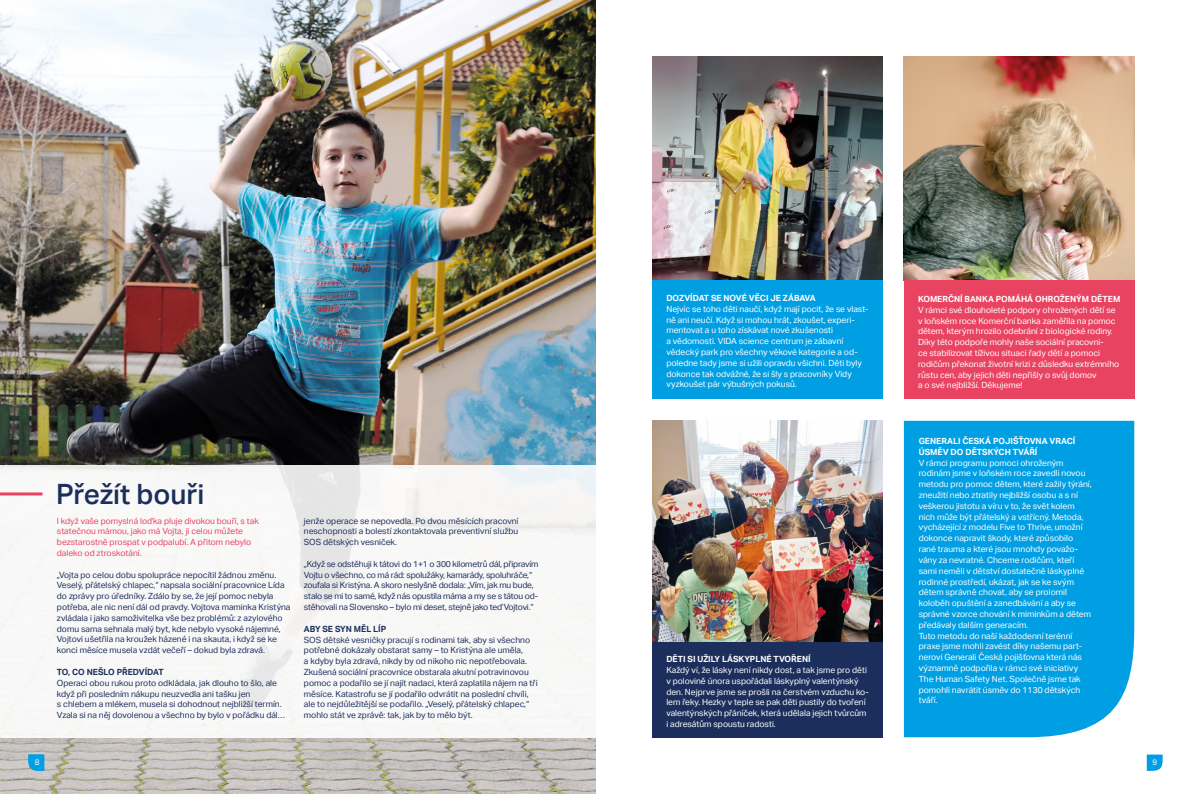
<style>
.page{position:relative;width:1191px;height:794px;background:#fff}
.page>*{position:absolute;margin:0;border:0;box-sizing:border-box;transform-origin:0 0}
.t1{font:500 28px "Aktiv Grotesk";color:#1c2f5c}
.t2{font:8.5px/10.8px "Aktiv Grotesk";color:#fff}
.t3{font:8.5px/10.8px "Aktiv Grotesk";color:#1c2f5c}
.t4{font:8.5px/10.8px "Aktiv Grotesk";letter-spacing:-.02em;color:#1c2f5c}
.t5{font:8.5px/10.8px "Aktiv Grotesk";color:#e94362}
.t6{font:700 8.5px/10.8px "Aktiv Grotesk";color:#fff}
.t7{font:700 8.5px "Aktiv Grotesk";color:#1c2f5c}
.t8{font:8px "Aktiv Grotesk";color:#fff}
</style>
<div class="page">
<img style="left:652px;top:57px;width:230px;height:224px">
<img style="left:652px;top:421px;width:230px;height:221px">
<img style="left:904px;top:57px;width:230px;height:224px">
<div style="left:904px;top:421px;width:230px;height:316px;background:#009fe3"></div>
<div style="left:652px;top:281px;width:230px;height:118px;background:#009fe3"></div>
<div style="left:652px;top:642px;width:230px;height:95px;background:#1c2f5c"></div>
<div style="left:904px;top:281px;width:230px;height:118px;background:#e94362"></div>
<svg style="left:1146px;top:754px;width:16px;height:17px"></svg>
<img style="left:0;top:0;width:595px;height:794px">
<svg style="left:0;top:465px;width:595px;height:272px"></svg>
<hr style="left:0;top:492px;width:43px;height:3px;background:#e94362">
<svg style="left:28px;top:754px;width:16px;height:17px"></svg>
<p class="t8" style="left:35px;top:757px;width:6px">8</p>
<h1 class="t1" style="left:56px;top:478px;width:150px">Přežít bouři</h1>
<p class="t5" style="left:57px;top:515px;width:203px">I když vaše pomyslná loďka pluje divokou bouří, s tak statečnou mámou, jako má Vojta, ji celou můžete bezstarostně prospat v podpalubí. A přitom nebylo daleko od ztroskotání.</p>
<p class="t3" style="left:57px;top:569px;width:235px">„Vojta po celou dobu spolupráce nepocítil žádnou změnu.<br>Veselý, přátelský chlapec,“ napsala sociální pracovnice Lída do zprávy pro úředníky. Zdálo by se, že její pomoc nebyla potřeba, ale nic není dál od pravdy. Vojtova maminka Kristýna zvládala i jako samoživitelka vše bez problémů: z azylového domu sama sehnala malý byt, kde nebylo vysoké nájemné, Vojtovi ušetřila na kroužek házené i na skauta, i když se ke konci měsíce musela vzdát večeří – dokud byla zdravá.</p>
<p class="t7" style="left:57px;top:667px;width:108px">TO, CO NEŠLO PŘEDVÍDAT</p>
<p class="t3" style="left:57px;top:677px;width:230px">Operaci obou rukou proto odkládala, jak dlouho to šlo, ale když při posledním nákupu neuzvedla ani tašku jen<br>s chlebem a mlékem, musela si dohodnout nejbližší termín.<br>Vzala si na něj dovolenou a všechno by bylo v pořádku dál…</p>
<p class="t3" style="left:304px;top:515px;width:216px;text-align:justify">jenže operace se nepovedla. Po dvou měsících pracovní neschopnosti a bolestí zkontaktovala preventivní službu SOS dětských vesniček.</p>
<p class="t4" style="left:304px;top:558px;width:236px">„Když se odstěhuji k tátovi do 1+1 o 300 kilometrů dál, připravím Vojtu o všechno, co má rád: spolužáky, kamarády, spoluhráče,“ zoufala si Kristýna. A skoro neslyšně dodala: „Vím, jak mu bude, stalo se mi to samé, když nás opustila máma a my se s tátou od&shy;stěhovali na Slovensko – bylo mi deset, stejně jako teď Vojtovi.“</p>
<p class="t7" style="left:304px;top:624px;width:84px">ABY SE SYN MĚL LÍP</p>
<p class="t3" style="left:304px;top:634px;width:235px">SOS dětské vesničky pracují s rodinami tak, aby si všechno potřebné dokázaly obstarat samy – to Kristýna ale uměla,<br>a kdyby byla zdravá, nikdy by od nikoho nic nepotřebovala.<br>Zkušená sociální pracovnice obstarala akutní potravinovou pomoc a podařilo se jí najít nadaci, která zaplatila nájem na tři měsíce. Katastrofu se jí podařilo odvrátit na poslední chvíli, ale to nejdůležitější se podařilo. „Veselý, přátelský chlapec,“ mohlo stát ve zprávě: tak, jak by to mělo být.</p>
<p class="t6" style="left:666px;top:293px;width:151px">DOZVÍDAT SE NOVÉ VĚCI JE ZÁBAVA</p>
<p class="t2" style="left:666px;top:303px;width:203px">Nejvíc se toho děti naučí, když mají pocit, že se vlast&shy;ně ani neučí. Když si mohou hrát, zkoušet, experi&shy;mentovat a u toho získávat nové zkušenosti<br>a vědomosti. VIDA science centrum je zábavní vědecký park pro všechny věkové kategorie a od&shy;poledne tady jsme si užili opravdu všichni. Děti byly dokonce tak odvážné, že si šly s pracovníky Vidy vyzkoušet pár výbušných pokusů.</p>
<p class="t6" style="left:666px;top:654px;width:146px">DĚTI SI UŽILY LÁSKYPLNÉ TVOŘENÍ</p>
<p class="t2" style="left:666px;top:664px;width:204px">Každý ví, že lásky není nikdy dost, a tak jsme pro děti v polovině února uspořádali láskyplný valentýnský den. Nejprve jsme se prošli na čerstvém vzduchu ko&shy;lem řeky. Hezky v teple se pak děti pustily do tvoření valentýnských přáníček, která udělala jejich tvůrcům i adresátům spoustu radosti.</p>
<p class="t6" style="left:918px;top:294px;width:204px">KOMERČNÍ BANKA POMÁHÁ OHROŽENÝM DĚTEM</p>
<p class="t2" style="left:918px;top:304px;width:203px">V rámci své dlouholeté podpory ohrožených dětí se v loňském roce Komerční banka zaměřila na pomoc dětem, kterým hrozilo odebrání z biologické rodiny.<br>Díky této podpoře mohly naše sociální pracovni-<br>ce stabilizovat tíživou situaci řady dětí a pomoci rodičům překonat životní krizi z důsledku extrémního růstu cen, aby jejich děti nepřišly o svůj domov<br>a o své nejbližší. Děkujeme!</p>
<p class="t6" style="left:918px;top:436px;width:158px">GENERALI ČESKÁ POJIŠŤOVNA VRACÍ<br>ÚSMĚV DO DĚTSKÝCH TVÁŘÍ</p>
<p class="t2" style="left:918px;top:457px;width:174px">V rámci programu pomoci ohroženým rodinám jsme v loňském roce zavedli novou metodu pro pomoc dětem, které zažily týrání, zneužití nebo ztratily nejbližší osobu a s ní veškerou jistotu a víru v to, že svět kolem nich může být přátelský a vstřícný. Metoda, vycházející z modelu Five to Thrive, umožní dokonce napravit škody, které způsobilo rané trauma a které jsou mnohdy považo&shy;vány za nevratné. Chceme rodičům, kteří sami neměli v dětství dostatečně láskyplné rodinné prostředí, ukázat, jak se ke svým dětem správně chovat, aby se prolomil koloběh opuštění a zanedbávání a aby se správné vzorce chování k miminkům a dětem předávaly dalším generacím.<br>Tuto metodu do naší každodenní terénní praxe jsme mohli zavést díky našemu part&shy;nerovi Generali Česká pojišťovna která nás významně podpořila v rámci své iniciativy The Human Safety Net. Společně jsme tak pomohli navrátit úsměv do 1130 dětských tváří.</p>
<p class="t8" style="left:1152px;top:757px;width:6px">9</p>
</div>
